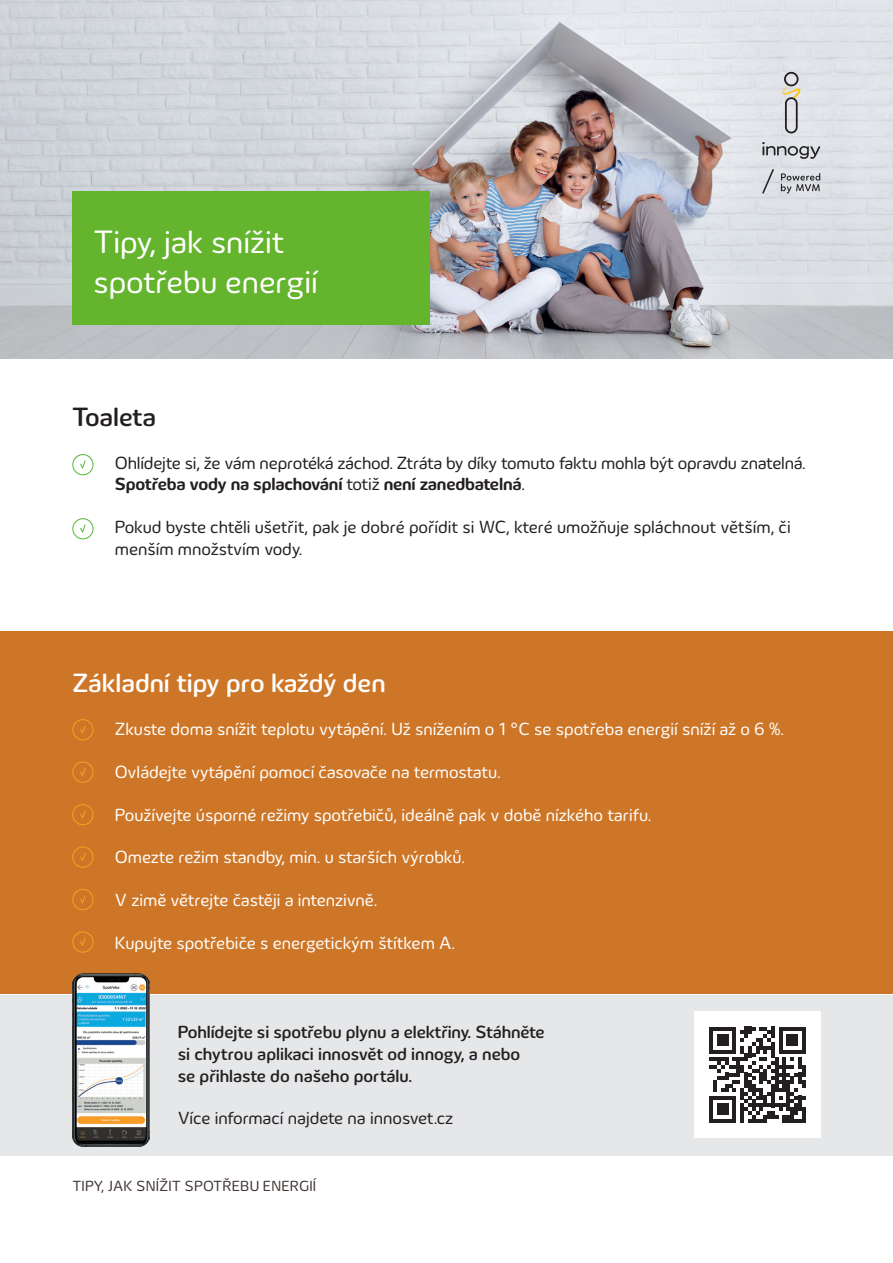
<style>
.page{position:relative;width:893px;height:1263px;background:#fff}
.page>*{position:absolute;margin:0;border:0;box-sizing:border-box;transform-origin:0 0}
.t1{font:33px "Innogy";color:#fff}
.t2{font:500 27px "Innogy";color:#fff}
.t3{font:500 27px "Innogy";letter-spacing:-.01em;color:#231f20}
.t4{font:18px "Innogy";color:#fff}
.t5{font:18px/21.6px "Innogy";letter-spacing:-.01em;color:#231f20}
.t6{font:500 18px/21.6px "Innogy";letter-spacing:-.005em;color:#231f20}
.t7{font:15px "Innogy";letter-spacing:.01em;color:#3f3634}
.s1{font-weight:700}
</style>
<div class="page">
<img style="left:0;top:0;width:893px;height:358px">
<div style="left:72px;top:191px;width:357px;height:134px;background:#64b42d"></div>
<svg style="left:762px;top:142px;width:59px;height:17px"></svg>
<svg style="left:782px;top:71px;width:19px;height:62px"></svg>
<svg style="left:781px;top:173px;width:39px;height:20px"></svg>
<svg style="left:762px;top:169px;width:12px;height:25px"></svg>
<svg style="left:72px;top:454px;width:22px;height:21px"></svg>
<svg style="left:72px;top:518px;width:22px;height:21px"></svg>
<div style="left:0;top:631px;width:893px;height:363px;background:#ce7627"></div>
<svg style="left:72px;top:719px;width:22px;height:21px"></svg>
<svg style="left:72px;top:761px;width:22px;height:22px"></svg>
<svg style="left:72px;top:804px;width:22px;height:21px"></svg>
<svg style="left:72px;top:846px;width:22px;height:22px"></svg>
<svg style="left:72px;top:889px;width:22px;height:21px"></svg>
<svg style="left:72px;top:931px;width:22px;height:22px"></svg>
<div style="left:0;top:995px;width:893px;height:161px;background:#e6e7e9"></div>
<img style="left:73px;top:973px;width:76px;height:174px">
<div style="left:695px;top:1011px;width:126px;height:126px;background:#fff"></div>
<svg style="left:709px;top:1026px;width:96px;height:96px"></svg>
<hr style="left:802px;top:1107px;width:3px;height:15px;background:#231f20">
<p class="t1" style="left:94px;top:223px;width:192px">Tipy, jak snížit</p>
<p class="t1" style="left:94px;top:263px;width:226px">spotřebu energií</p>
<p class="t3" style="left:72px;top:401px;width:85px">Toaleta</p>
<p class="t5" style="left:115px;top:452px;width:692px">Ohlídejte si, že vám neprotéká záchod. Ztráta by díky tomuto faktu mohla být opravdu znatelná.<br><span class="s1">Spotřeba vody na splachování</span> totiž <span class="s1">není zanedbatelná</span>.</p>
<p class="t5" style="left:115px;top:517px;width:677px">Pokud byste chtěli ušetřit, pak je dobré pořídit si WC, které umožňuje spláchnout větším, či menším množstvím vody.</p>
<p class="t2" style="left:72px;top:667px;width:315px">Základní tipy pro každý den</p>
<p class="t4" style="left:115px;top:718px;width:671px">Zkuste doma snížit teplotu vytápění. Už snížením o 1 °C se spotřeba energií sníží až o 6 %.</p>
<p class="t4" style="left:115px;top:761px;width:387px">Ovládejte vytápění pomocí časovače na termostatu.</p>
<p class="t4" style="left:115px;top:804px;width:538px">Používejte úsporné režimy spotřebičů, ideálně pak v době nízkého tarifu.</p>
<p class="t4" style="left:115px;top:847px;width:352px">Omezte režim standby, min. u starších výrobků.</p>
<p class="t4" style="left:115px;top:890px;width:264px">V zimě větrejte častěji a intenzivně.</p>
<p class="t4" style="left:115px;top:933px;width:342px">Kupujte spotřebiče s energetickým štítkem A.</p>
<p class="t6" style="left:178px;top:1022px;width:369px">Pohlídejte si spotřebu plynu a elektřiny. Stáhněte si chytrou aplikaci innosvět od innogy, a nebo<br>se přihlaste do našeho portálu.</p>
<p class="t5" style="left:178px;top:1108px;width:277px">Více informací najdete na innosvet.cz</p>
<p class="t7" style="left:72px;top:1177px;width:245px">TIPY, JAK SNÍŽIT SPOTŘEBU ENERGIÍ</p>
</div>
